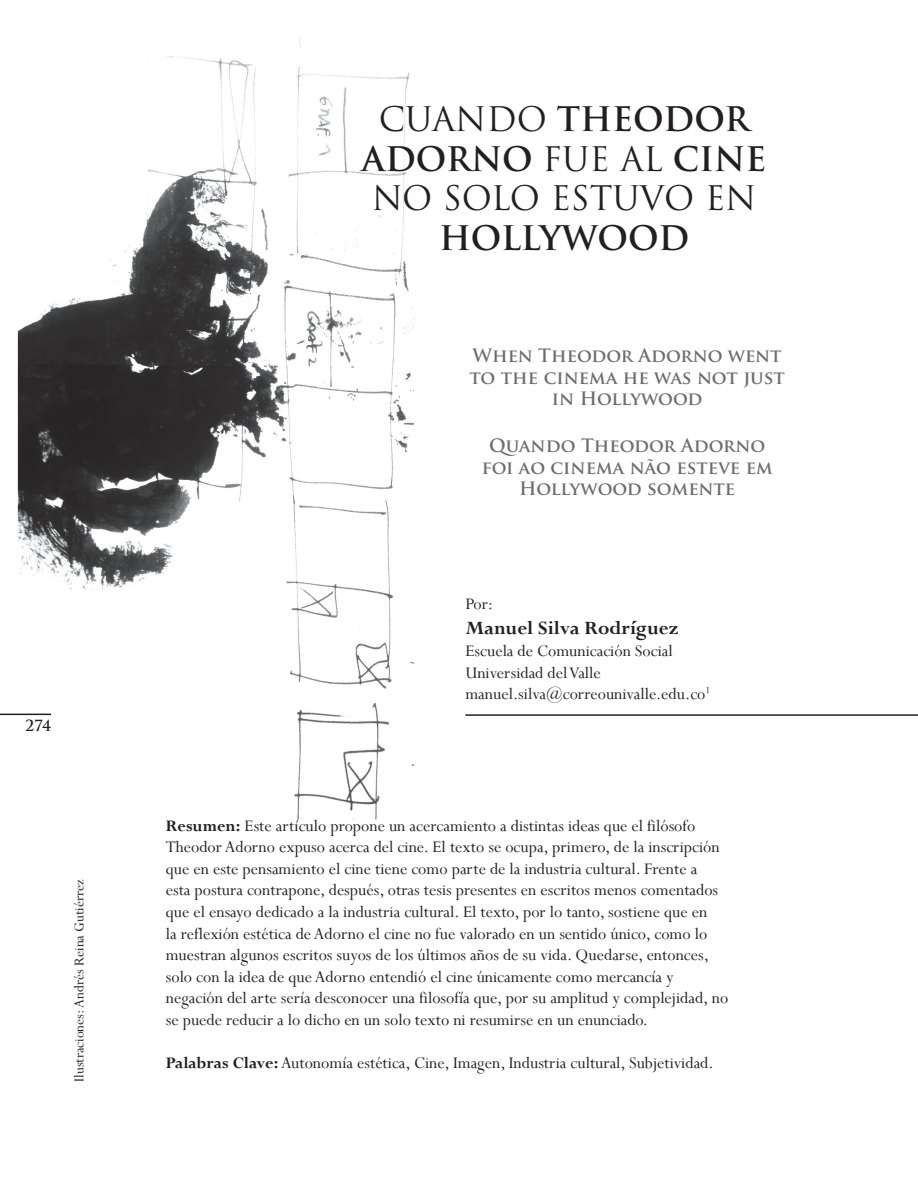
<style>
.page{position:relative;width:918px;height:1188px;background:#fff}
.page>*{position:absolute;margin:0;border:0;box-sizing:border-box;transform-origin:0 0}
.t1{font:33px/39.6px "Trajan Pro";color:#231f20;text-align:center}
.t2{font:700 33px "Trajan Pro";letter-spacing:-.005em;color:#231f20}
.t3{font:700 21px "Perpetua";color:#231f20}
.t4{font:18px/21.6px "Perpetua";color:#231f20}
.t5{font:700 18px/21.6px "Trajan Pro";color:#6c6d70;text-align:center}
.t6{font:15px "Perpetua";color:#231f20}
.t7{font:700 15px "Trajan Pro";color:#231f20}
.s1{font-weight:700}
</style>
<div class="page">
<hr style="left:0;top:714px;width:51px;height:1px;background:#231f20">
<img style="left:18px;top:38px;width:396px;height:781px">
<hr style="left:465px;top:714px;width:453px;height:2px;background:#231f20">
<p class="t7" style="left:25px;top:717px;width:27px">274</p>
<p class="t6" style="left:70px;top:1082px;width:204px;rotate:-90deg">Ilustraciones: Andrés Reina Gutiérrez</p>
<h1 class="t1" style="left:362px;top:99px;width:406px">CUANDO <span class="s1">THEODOR<br>ADORNO</span> FUE AL <span class="s1">CINE<br></span>NO SOLO ESTUVO EN</h1>
<h1 class="t2" style="left:439px;top:217px;width:252px">HOLLYWOOD</h1>
<p class="t5" style="left:469px;top:345px;width:317px">When Theodor Adorno went to the cinema he was not just in Hollywood</p>
<p class="t5" style="left:482px;top:435px;width:292px">Quando Theodor Adorno foi ao cinema não esteve em<br>Hollywood somente</p>
<p class="t4" style="left:465px;top:593px;width:29px">Por:</p>
<p class="t3" style="left:465px;top:615px;width:214px">Manuel Silva Rodríguez</p>
<p class="t4" style="left:465px;top:640px;width:246px">Escuela de Comunicación Social<br>Universidad del Valle manuel.silva@correounivalle.edu.co<sup>1</sup></p>
<p class="t4" style="left:166px;top:814px;width:564px"><span class="s1">Resumen:</span> Este artículo propone un acercamiento a distintas ideas que el filósofo Theodor Adorno expuso acerca del cine. El texto se ocupa, primero, de la inscripción que en este pensamiento el cine tiene como parte de la industria cultural. Frente a<br>esta postura contrapone, después, otras tesis presentes en escritos menos comentados que el ensayo dedicado a la industria cultural. El texto, por lo tanto, sostiene que en<br>la reflexión estética de Adorno el cine no fue valorado en un sentido único, como lo muestran algunos escritos suyos de los últimos años de su vida. Quedarse, entonces, solo con la idea de que Adorno entendió el cine únicamente como mercancía y negación del arte sería desconocer una filosofía que, por su amplitud y complejidad, no se puede reducir a lo dicho en un solo texto ni resumirse en un enunciado.</p>
<p class="t4" style="left:166px;top:1052px;width:549px"><span class="s1">Palabras Clave:</span> Autonomía estética, Cine, Imagen, Industria cultural, Subjetividad.</p>
</div>
